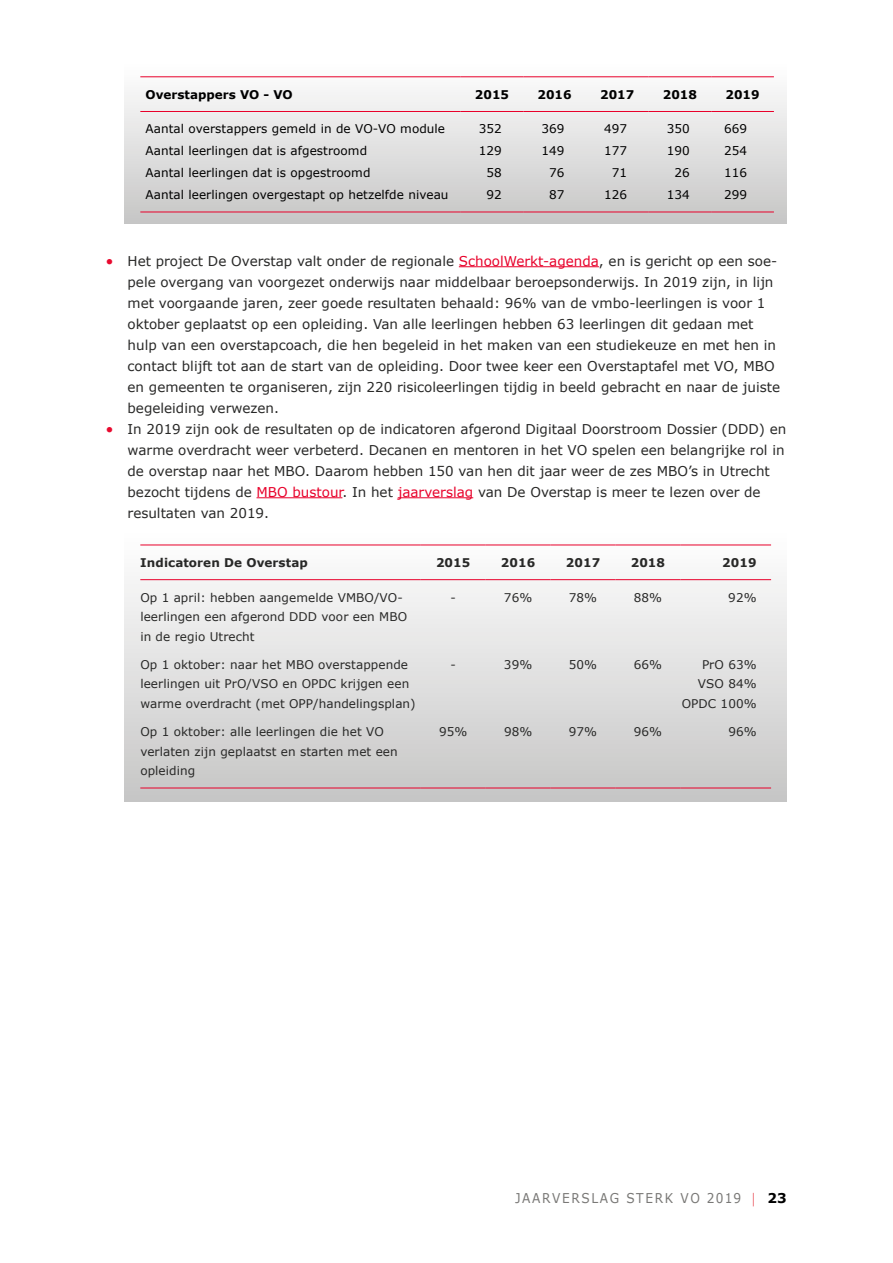
<style>
.page{position:relative;width:893px;height:1263px;background:#fff}
.page>*{position:absolute;margin:0;border:0;box-sizing:border-box;transform-origin:0 0}
.t1{font:13.5px/21px "Verdana";color:#282827}
.t2{font:13.5px "Verdana";letter-spacing:.135em;color:#797876;scale:.9 1}
.t3{font:12px/19.5px "Verdana";letter-spacing:.005em;color:#282827}
.t4{font:12px "Verdana";letter-spacing:.005em;color:#000}
.t5{font:700 12px "Verdana";letter-spacing:.005em;color:#282827}
.t6{font:700 12px "Verdana";color:#000}
.s1{color:#e80a2f}
.s2{color:#e8002a}
.s3{font-family:"Minion Pro";color:#eb616a}
.s4{font-weight:700;color:#000}
</style>
<div class="page">
<div style="left:125px;top:533px;width:662px;height:268px;background:linear-gradient(to bottom,#fff,#c7c4c4)"></div>
<div style="left:125px;top:64px;width:662px;height:160px;background:linear-gradient(to bottom,#fff,#c6c6c6)"></div>
<hr style="left:459px;top:266px;width:140px;height:1px;background:#e8002a">
<hr style="left:257px;top:497px;width:85px;height:1px;background:#e8002a">
<hr style="left:398px;top:497px;width:75px;height:1px;background:#e8002a">
<hr style="left:140px;top:76px;width:321px;height:1px;background:#e8002a">
<hr style="left:461px;top:76px;width:62px;height:1px;background:#e8002a">
<hr style="left:523px;top:76px;width:63px;height:1px;background:#e8002a">
<hr style="left:586px;top:76px;width:63px;height:1px;background:#e8002a">
<hr style="left:649px;top:76px;width:62px;height:1px;background:#e8002a">
<hr style="left:711px;top:76px;width:63px;height:1px;background:#e8002a">
<hr style="left:140px;top:111px;width:321px;height:1px;background:#e8002a">
<hr style="left:461px;top:111px;width:62px;height:1px;background:#e8002a">
<hr style="left:523px;top:111px;width:63px;height:1px;background:#e8002a">
<hr style="left:586px;top:111px;width:63px;height:1px;background:#e8002a">
<hr style="left:649px;top:111px;width:62px;height:1px;background:#e8002a">
<hr style="left:711px;top:111px;width:63px;height:1px;background:#e8002a">
<hr style="left:140px;top:212px;width:321px;height:1px;background:#e8002a">
<hr style="left:461px;top:212px;width:62px;height:1px;background:#e8002a">
<hr style="left:523px;top:212px;width:63px;height:1px;background:#e8002a">
<hr style="left:586px;top:212px;width:63px;height:1px;background:#e8002a">
<hr style="left:649px;top:212px;width:62px;height:1px;background:#e8002a">
<hr style="left:711px;top:212px;width:63px;height:1px;background:#e8002a">
<hr style="left:140px;top:545px;width:281px;height:1px;background:#e8002a">
<hr style="left:421px;top:545px;width:65px;height:1px;background:#e8002a">
<hr style="left:486px;top:545px;width:65px;height:1px;background:#e8002a">
<hr style="left:551px;top:545px;width:64px;height:1px;background:#e8002a">
<hr style="left:615px;top:545px;width:65px;height:1px;background:#e8002a">
<hr style="left:680px;top:545px;width:91px;height:1px;background:#e8002a">
<hr style="left:140px;top:579px;width:281px;height:1px;background:#e8002a">
<hr style="left:421px;top:579px;width:65px;height:1px;background:#e8002a">
<hr style="left:486px;top:579px;width:65px;height:1px;background:#e8002a">
<hr style="left:551px;top:579px;width:64px;height:1px;background:#e8002a">
<hr style="left:615px;top:579px;width:65px;height:1px;background:#e8002a">
<hr style="left:680px;top:579px;width:91px;height:1px;background:#e8002a">
<hr style="left:140px;top:788px;width:281px;height:1px;background:#e8002a">
<hr style="left:421px;top:788px;width:65px;height:1px;background:#e8002a">
<hr style="left:486px;top:788px;width:65px;height:1px;background:#e8002a">
<hr style="left:551px;top:788px;width:64px;height:1px;background:#e8002a">
<hr style="left:615px;top:788px;width:65px;height:1px;background:#e8002a">
<hr style="left:680px;top:788px;width:91px;height:1px;background:#e8002a">
<p class="t6" style="left:146px;top:86px;width:149px">Overstappers VO - VO</p>
<p class="t6" style="left:475px;top:86px;width:36px">2015</p>
<p class="t6" style="left:538px;top:86px;width:36px">2016</p>
<p class="t6" style="left:600px;top:86px;width:36px">2017</p>
<p class="t6" style="left:663px;top:86px;width:36px">2018</p>
<p class="t6" style="left:725px;top:86px;width:36px">2019</p>
<p class="t4" style="left:146px;top:121px;width:301px">Aantal overstappers gemeld in de VO-VO module</p>
<p class="t4" style="left:479px;top:121px;width:25px">352</p>
<p class="t4" style="left:541px;top:121px;width:25px">369</p>
<p class="t4" style="left:604px;top:121px;width:25px">497</p>
<p class="t4" style="left:667px;top:121px;width:25px">350</p>
<p class="t4" style="left:724px;top:121px;width:25px">669</p>
<p class="t4" style="left:146px;top:143px;width:223px">Aantal leerlingen dat is afgestroomd</p>
<p class="t4" style="left:479px;top:143px;width:25px">129</p>
<p class="t4" style="left:541px;top:143px;width:25px">149</p>
<p class="t4" style="left:604px;top:143px;width:25px">177</p>
<p class="t4" style="left:667px;top:143px;width:25px">190</p>
<p class="t4" style="left:724px;top:143px;width:25px">254</p>
<p class="t4" style="left:146px;top:165px;width:226px">Aantal leerlingen dat is opgestroomd</p>
<p class="t4" style="left:486px;top:165px;width:17px">58</p>
<p class="t4" style="left:549px;top:165px;width:17px">76</p>
<p class="t4" style="left:612px;top:165px;width:17px">71</p>
<p class="t4" style="left:674px;top:165px;width:17px">26</p>
<p class="t4" style="left:724px;top:165px;width:25px">116</p>
<p class="t4" style="left:145px;top:187px;width:305px">Aantal leerlingen overgestapt op hetzelfde niveau</p>
<p class="t4" style="left:486px;top:187px;width:17px">92</p>
<p class="t4" style="left:549px;top:187px;width:17px">87</p>
<p class="t4" style="left:604px;top:187px;width:25px">126</p>
<p class="t4" style="left:667px;top:187px;width:25px">134</p>
<p class="t4" style="left:724px;top:187px;width:25px">299</p>
<p class="t1" style="left:128px;top:250px;width:654px;text-indent:-21px"><span class="s1">•</span> Het project De Overstap valt onder de regionale <span class="s2">SchoolWerkt-agenda</span>, en is gericht op een soe&shy;pele overgang van voorgezet onderwijs naar middelbaar beroepsonderwijs. In 2019 zijn, in lijn met voorgaande jaren, zeer goede resultaten behaald: 96% van de vmbo-leerlingen is voor 1 oktober geplaatst op een opleiding. Van alle leerlingen hebben 63 leerlingen dit gedaan met hulp van een overstapcoach, die hen begeleid in het maken van een studiekeuze en met hen in contact blijft tot aan de start van de opleiding. Door twee keer een Overstaptafel met VO, MBO en gemeenten te organiseren, zijn 220 risicoleerlingen tijdig in beeld gebracht en naar de juiste begeleiding verwezen.</p>
<p class="t1" style="left:128px;top:418px;width:660px;text-indent:-21px"><span class="s1">•</span> In 2019 zijn ook de resultaten op de indicatoren afgerond Digitaal Doorstroom Dossier (DDD) en warme overdracht weer verbeterd. Decanen en mentoren in het VO spelen een belangrijke rol in de overstap naar het MBO. Daarom hebben 150 van hen dit jaar weer de zes MBO’s in Utrecht bezocht tijdens de <span class="s2">MBO bustour</span>. In het <span class="s2">jaarverslag</span> van De Overstap is meer te lezen over de resultaten van 2019.</p>
<p class="t5" style="left:140px;top:554px;width:169px">Indicatoren De Overstap</p>
<p class="t5" style="left:436px;top:554px;width:36px">2015</p>
<p class="t5" style="left:501px;top:554px;width:36px">2016</p>
<p class="t5" style="left:566px;top:554px;width:36px">2017</p>
<p class="t5" style="left:631px;top:554px;width:36px">2018</p>
<p class="t5" style="left:722px;top:554px;width:36px">2019</p>
<p class="t3" style="left:140px;top:587px;width:268px">Op 1 april: hebben aangemelde VMBO/VO&shy;leerlingen een afgerond DDD voor een MBO in de regio Utrecht</p>
<p class="t3" style="left:450px;top:587px;width:7px">-</p>
<p class="t3" style="left:504px;top:587px;width:30px">76%</p>
<p class="t3" style="left:569px;top:587px;width:30px">78%</p>
<p class="t3" style="left:634px;top:587px;width:30px">88%</p>
<p class="t3" style="left:728px;top:587px;width:30px">92%</p>
<p class="t3" style="left:140px;top:655px;width:277px">Op 1 oktober: naar het MBO overstappende leerlingen uit PrO/VSO en OPDC krijgen een warme overdracht (met OPP/handelingsplan)</p>
<p class="t3" style="left:450px;top:655px;width:7px">-</p>
<p class="t3" style="left:504px;top:655px;width:30px">39%</p>
<p class="t3" style="left:569px;top:655px;width:30px">50%</p>
<p class="t3" style="left:634px;top:655px;width:30px">66%</p>
<p class="t3" style="left:682px;top:655px;width:76px;text-align:right">PrO 63%<br>VSO 84%<br>OPDC 100%</p>
<p class="t3" style="left:140px;top:722px;width:259px">Op 1 oktober: alle leerlingen die het VO verlaten zijn geplaatst en starten met een opleiding</p>
<p class="t3" style="left:439px;top:722px;width:30px">95%</p>
<p class="t3" style="left:504px;top:722px;width:30px">98%</p>
<p class="t3" style="left:569px;top:722px;width:30px">97%</p>
<p class="t3" style="left:634px;top:722px;width:30px">96%</p>
<p class="t3" style="left:728px;top:722px;width:30px">96%</p>
<p class="t2" style="left:515px;top:1189px;width:303px">JAARVERSLAG STERK VO 2019 <span class="s3">|</span> <span class="s4">23</span></p>
</div>
